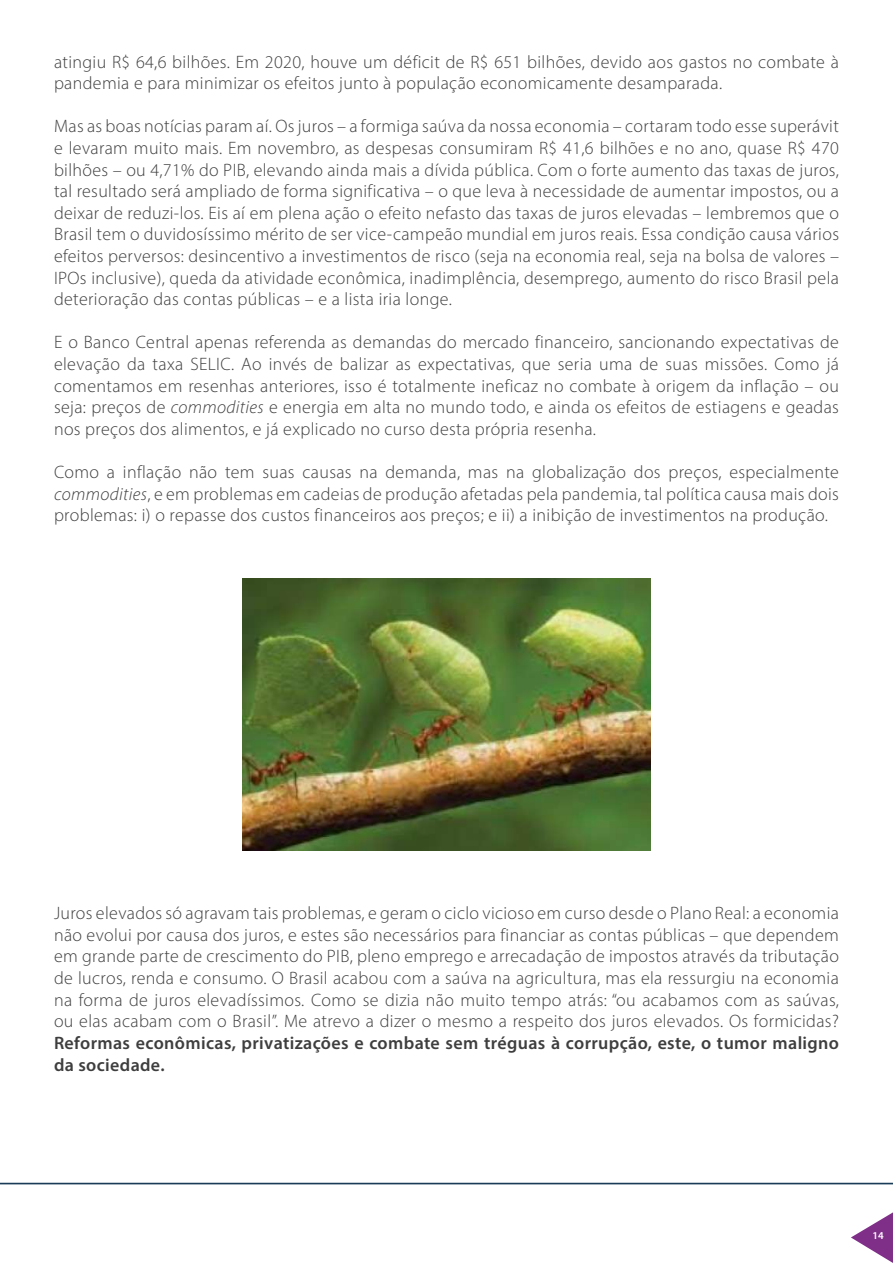
<style>
.page{position:relative;width:893px;height:1263px;background:#fff}
.page>*{position:absolute;margin:0;border:0;box-sizing:border-box;transform-origin:0 0}
.t1{font:300 18px/21.6px "Myriad Pro";letter-spacing:.02em;color:#3e3e3f;text-align:justify}
.t2{font:600 18px/21.6px "Myriad Pro";letter-spacing:.02em;color:#3e3e3f}
.t3{font:600 10.5px "Myriad Pro";color:#fff}
.s1{font-style:italic}
</style>
<div class="page">
<hr style="left:0;top:1183px;width:893px;height:1px;background:#1b3c58">
<svg style="left:851px;top:1212px;width:42px;height:51px"></svg>
<img style="left:242px;top:578px;width:409px;height:272px">
<p class="t1" style="left:54px;top:51px;width:786px">atingiu R$ 64,6 bilhões. Em 2020, houve um déficit de R$ 651 bilhões, devido aos gastos no combate à pandemia e para minimizar os efeitos junto à população economicamente desamparada.</p>
<p class="t1" style="left:54px;top:115px;width:787px">Mas as boas notícias param aí. Os juros – a formiga saúva da nossa economia – cortaram todo esse superávit e levaram muito mais. Em novembro, as despesas consumiram R$ 41,6 bilhões e no ano, quase R$ 470 bilhões – ou 4,71% do PIB, elevando ainda mais a dívida pública. Com o forte aumento das taxas de juros, tal resultado será ampliado de forma significativa – o que leva à necessidade de aumentar impostos, ou a deixar de reduzi-los. Eis aí em plena ação o efeito nefasto das taxas de juros elevadas – lembremos que o Brasil tem o duvidosíssimo mérito de ser vice-campeão mundial em juros reais. Essa condição causa vários efeitos perversos: desincentivo a investimentos de risco (seja na economia real, seja na bolsa de valores – IPOs inclusive), queda da atividade econômica, inadimplência, desemprego, aumento do risco Brasil pela deterioração das contas públicas – e a lista iria longe.</p>
<p class="t1" style="left:54px;top:331px;width:786px">E o Banco Central apenas referenda as demandas do mercado financeiro, sancionando expectativas de elevação da taxa SELIC. Ao invés de balizar as expectativas, que seria uma de suas missões. Como já comentamos em resenhas anteriores, isso é totalmente ineficaz no combate à origem da inflação – ou seja: preços de <span class="s1">commodities</span> e energia em alta no mundo todo, e ainda os efeitos de estiagens e geadas nos preços dos alimentos, e já explicado no curso desta própria resenha.</p>
<p class="t1" style="left:54px;top:461px;width:786px">Como a inflação não tem suas causas na demanda, mas na globalização dos preços, especialmente <span class="s1">commodities</span>, e em problemas em cadeias de produção afetadas pela pandemia, tal política causa mais dois problemas: i) o repasse dos custos financeiros aos preços; e ii) a inibição de investimentos na produção.</p>
<p class="t1" style="left:54px;top:902px;width:786px">Juros elevados só agravam tais problemas, e geram o ciclo vicioso em curso desde o Plano Real: a economia não evolui por causa dos juros, e estes são necessários para financiar as contas públicas – que dependem em grande parte de crescimento do PIB, pleno emprego e arrecadação de impostos através da tributação de lucros, renda e consumo. O Brasil acabou com a saúva na agricultura, mas ela ressurgiu na economia na forma de juros elevadíssimos. Como se dizia não muito tempo atrás: “ou acabamos com as saúvas, ou elas acabam com o Brasil”. Me atrevo a dizer o mesmo a respeito dos juros elevados. Os formicidas?</p>
<p class="t2" style="left:54px;top:1031px;width:786px">Reformas econômicas, privatizações e combate sem tréguas à corrupção, este, o tumor maligno da sociedade.</p>
<p class="t3" style="left:872px;top:1229px;width:13px">14</p>
</div>
